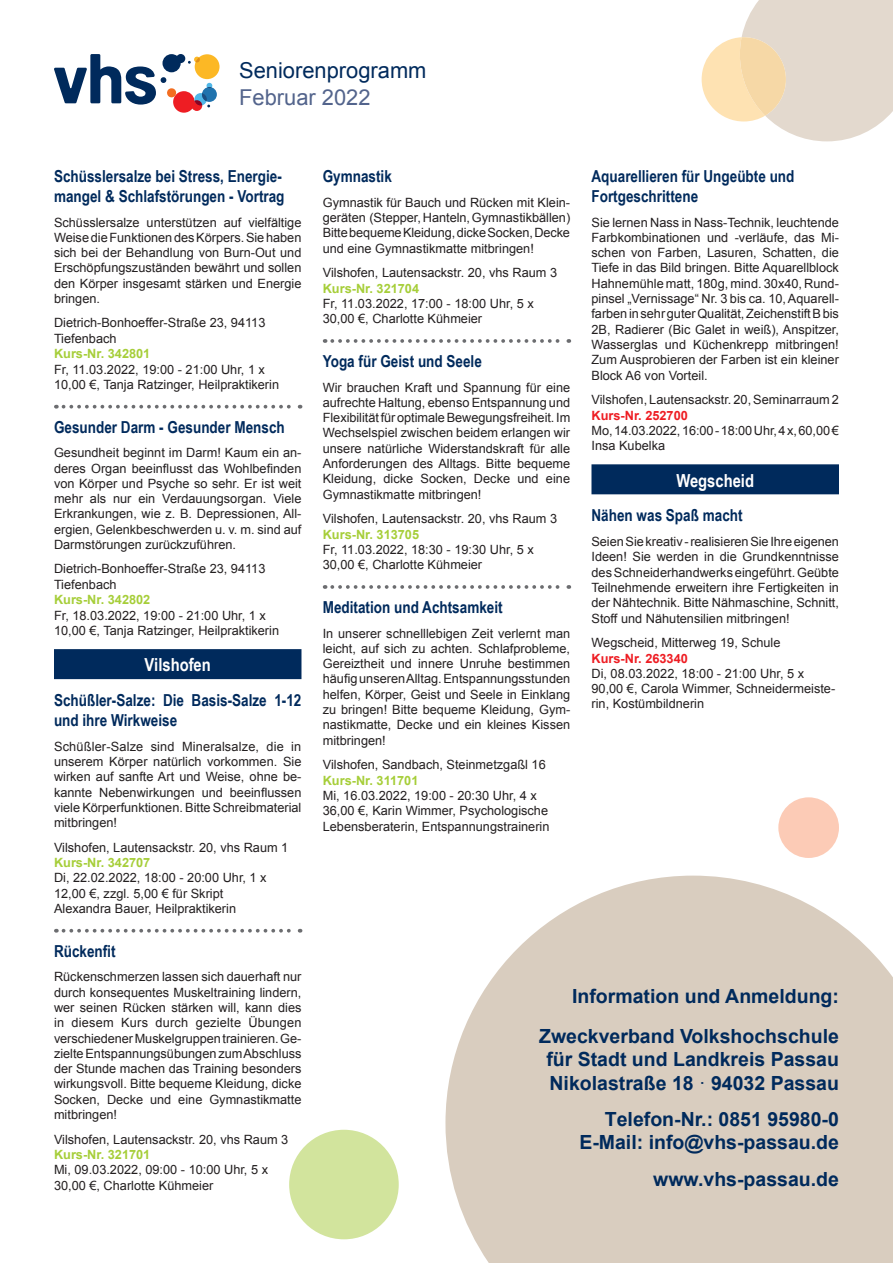
<style>
.page{position:relative;width:893px;height:1263px;background:#fff}
.page>*{position:absolute;margin:0;border:0;box-sizing:border-box;transform-origin:0 0}
.t1{font:21.9px "Arial";color:#002a5c}
.t2{font:21.9px "Arial";color:#53648c}
.t3{font:700 19.5px/23.4px "Arial";color:#002a5c;text-align:right}
.t4{font:700 18px "Arial Narrow";color:#fff}
.t5{font:700 16.5px/19.8px "Arial Narrow";color:#002a5c}
.t6{font:12.75px/15.3px "Arial";color:#231f20}
.t7{font:700 12.75px "Arial";color:#a6ce39}
.t8{font:700 12.75px "Arial";color:#ee1d23}
.s1{font-weight:400}
</style>
<div class="page">
<svg style="left:54px;top:54px;width:166px;height:59px"></svg>
<svg style="left:702px;top:0;width:191px;height:141px"></svg>
<svg style="left:63px;top:405px;width:238px;height:4px"></svg>
<div style="left:54px;top:649px;width:247px;height:30px;background:#002a5c"></div>
<svg style="left:63px;top:929px;width:238px;height:3px"></svg>
<svg style="left:332px;top:339px;width:237px;height:4px"></svg>
<svg style="left:332px;top:585px;width:237px;height:4px"></svg>
<div style="left:591px;top:464px;width:248px;height:30px;background:#002a5c"></div>
<svg style="left:445px;top:876px;width:448px;height:387px;background:#ddd3c6"></svg>
<div style="left:289px;top:1130px;width:110px;height:109px;background:#d2e49d;border-radius:50%"></div>
<div style="left:778px;top:797px;width:61px;height:61px;background:#fccbb6;border-radius:50%"></div>
<h1 class="t1" style="left:239px;top:55px;width:189px">Seniorenprogramm</h1>
<h1 class="t2" style="left:239px;top:82px;width:133px">Februar 2022</h1>
<p class="t5" style="left:54px;top:166px;width:232px">Schüsslersalze bei Stress, Energie&shy;mangel &amp; Schlafstörungen - Vortrag</p>
<p class="t6" style="left:54px;top:214px;width:249px;text-align:justify">Schüsslersalze unterstützen auf vielfältige Weise die Funktionen des Körpers. Sie haben sich bei der Behandlung von Burn-Out und Erschöpfungszuständen bewährt und sollen den Körper insgesamt stärken und Energie bringen.</p>
<p class="t6" style="left:54px;top:314px;width:213px;line-height:16.2px">Dietrich-Bonhoeffer-Straße 23, 94113<br>Tiefenbach</p>
<p class="t7" style="left:54px;top:345px;width:98px">Kurs-Nr. 342801</p>
<p class="t6" style="left:54px;top:361px;width:227px">Fr, 11.03.2022, 19:00 - 21:00 Uhr, 1 x<br>10,00 €, Tanja Ratzinger, Heilpraktikerin</p>
<p class="t5" style="left:54px;top:416px;width:232px">Gesunder Darm - Gesunder Mensch</p>
<p class="t6" style="left:54px;top:445px;width:249px;text-align:justify">Gesundheit beginnt im Darm! Kaum ein an&shy;deres Organ beeinflusst das Wohlbefinden von Körper und Psyche so sehr. Er ist weit mehr als nur ein Verdauungsorgan. Viele Erkrankungen, wie z. B. Depressionen, All&shy;ergien, Gelenkbeschwerden u. v. m. sind auf Darmstörungen zurückzuführen.</p>
<p class="t6" style="left:54px;top:560px;width:213px;line-height:16.2px">Dietrich-Bonhoeffer-Straße 23, 94113<br>Tiefenbach</p>
<p class="t7" style="left:54px;top:591px;width:98px">Kurs-Nr. 342802</p>
<p class="t6" style="left:54px;top:607px;width:227px">Fr, 18.03.2022, 19:00 - 21:00 Uhr, 1 x<br>10,00 €, Tanja Ratzinger, Heilpraktikerin</p>
<h3 class="t4" style="left:145px;top:651px;width:68px">Vilshofen</h3>
<p class="t5" style="left:54px;top:690px;width:249px">Schüßler-Salze: Die Basis-Salze 1-12 und ihre Wirkweise</p>
<p class="t6" style="left:54px;top:738px;width:249px;text-align:justify">Schüßler-Salze sind Mineralsalze, die in unserem Körper natürlich vorkommen. Sie wirken auf sanfte Art und Weise, ohne be&shy;kannte Nebenwirkungen und beeinflussen viele Körperfunktionen. Bitte Schreibmaterial mitbringen!</p>
<p class="t6" style="left:54px;top:840px;width:236px">Vilshofen, Lautensackstr. 20, vhs Raum 1</p>
<p class="t7" style="left:54px;top:854px;width:98px">Kurs-Nr. 342707</p>
<p class="t6" style="left:54px;top:870px;width:214px">Di, 22.02.2022, 18:00 - 20:00 Uhr, 1 x<br>12,00 €, zzgl. 5,00 € für Skript<br>Alexandra Bauer, Heilpraktikerin</p>
<p class="t5" style="left:54px;top:940px;width:63px">Rückenfit</p>
<p class="t6" style="left:54px;top:969px;width:249px;text-align:justify">Rückenschmerzen lassen sich dauerhaft nur durch konsequentes Muskeltraining lindern, wer seinen Rücken stärken will, kann dies in diesem Kurs durch gezielte Übungen verschiedener Muskelgruppen trainieren. Ge&shy;zielte Entspannungsübungen zum Abschluss der Stunde machen das Training besonders wirkungsvoll. Bitte bequeme Kleidung, dicke Socken, Decke und eine Gymnastikmatte mitbringen!</p>
<p class="t6" style="left:54px;top:1131px;width:236px">Vilshofen, Lautensackstr. 20, vhs Raum 3</p>
<p class="t7" style="left:54px;top:1145px;width:98px">Kurs-Nr. 321701</p>
<p class="t6" style="left:54px;top:1162px;width:216px">Mi, 09.03.2022, 09:00 - 10:00 Uhr, 5 x<br>30,00 € , Charlotte Kühmeier</p>
<p class="t5" style="left:323px;top:166px;width:71px">Gymnastik</p>
<p class="t6" style="left:323px;top:195px;width:249px;text-align:justify">Gymnastik für Bauch und Rücken mit Klein&shy;geräten (Stepper, Hanteln, Gymnastikbällen)<br>Bitte bequeme Kleidung, dicke Socken, Decke und eine Gymnastikmatte mitbringen!</p>
<p class="t6" style="left:323px;top:265px;width:236px">Vilshofen, Lautensackstr. 20, vhs Raum 3</p>
<p class="t7" style="left:323px;top:279px;width:98px">Kurs-Nr. 321704</p>
<p class="t6" style="left:323px;top:296px;width:212px">Fr, 11.03.2022, 17:00 - 18:00 Uhr, 5 x<br>30,00 €, Charlotte Kühmeier</p>
<p class="t5" style="left:323px;top:350px;width:161px">Yoga für Geist und Seele</p>
<p class="t6" style="left:323px;top:379px;width:249px;text-align:justify">Wir brauchen Kraft und Spannung für eine aufrechte Haltung, ebenso Entspannung und Flexibilität für optimale Bewegungsfreiheit. Im Wechselspiel zwischen beidem erlangen wir unsere natürliche Widerstandskraft für alle Anforderungen des Alltags. Bitte bequeme Kleidung, dicke Socken, Decke und eine Gymnastikmatte mitbringen!</p>
<p class="t6" style="left:323px;top:511px;width:236px">Vilshofen, Lautensackstr. 20, vhs Raum 3</p>
<p class="t7" style="left:323px;top:525px;width:98px">Kurs-Nr. 313705</p>
<p class="t6" style="left:323px;top:542px;width:212px">Fr, 11.03.2022, 18:30 - 19:30 Uhr, 5 x<br>30,00 €, Charlotte Kühmeier</p>
<p class="t5" style="left:323px;top:596px;width:181px">Meditation und Achtsamkeit</p>
<p class="t6" style="left:323px;top:625px;width:249px;text-align:justify">In unserer schnelllebigen Zeit verlernt man leicht, auf sich zu achten. Schlafprobleme, Gereiztheit und innere Unruhe bestimmen häufig unseren Alltag. Entspannungsstunden helfen, Körper, Geist und Seele in Einklang zu bringen! Bitte bequeme Kleidung, Gym&shy;nastikmatte, Decke und ein kleines Kissen mitbringen!</p>
<p class="t6" style="left:323px;top:757px;width:225px">Vilshofen, Sandbach, Steinmetzgaßl 16</p>
<p class="t7" style="left:323px;top:771px;width:97px">Kurs-Nr. 311701</p>
<p class="t6" style="left:323px;top:788px;width:228px">Mi, 16.03.2022, 19:00 - 20:30 Uhr, 4 x<br>36,00 €, Karin Wimmer, Psychologische<br>Lebensberaterin, Entspannungstrainerin</p>
<p class="t5" style="left:591px;top:166px;width:204px">Aquarellieren für Ungeübte und<br>Fortgeschrittene</p>
<p class="t6" style="left:591px;top:214px;width:249px;text-align:justify">Sie lernen Nass in Nass-Technik, leuchtende Farbkombinationen und -verläufe, das Mi&shy;schen von Farben, Lasuren, Schatten, die Tiefe in das Bild bringen. Bitte Aquarellblock Hahnemühle matt, 180g, mind. 30x40, Rund&shy;pinsel „Vernissage“ Nr. 3 bis ca. 10, Aquarell&shy;farben in sehr guter Qualität, Zeichenstift B bis 2B, Radierer (Bic Galet in weiß), Anspitzer, Wasserglas und Küchenkrepp mitbringen!<br>Zum Ausprobieren der Farben ist ein kleiner Block A6 von Vorteil.</p>
<p class="t6" style="left:591px;top:392px;width:249px">Vilshofen, Lautensackstr. 20, Seminarraum 2</p>
<p class="t8" style="left:591px;top:406px;width:98px">Kurs-Nr. 252700</p>
<p class="t6" style="left:591px;top:423px;width:249px">Mo, 14.03.2022, 16:00 - 18:00 Uhr, 4 x, 60,00 €<br>Insa Kubelka</p>
<h3 class="t4" style="left:676px;top:467px;width:79px">Wegscheid</h3>
<p class="t5" style="left:591px;top:505px;width:153px">Nähen was Spaß macht</p>
<p class="t6" style="left:591px;top:534px;width:249px;text-align:justify">Seien Sie kreativ - realisieren Sie Ihre eigenen Ideen! Sie werden in die Grundkenntnisse des Schneiderhandwerks eingeführt. Geübte Teilnehmende erweitern ihre Fertigkeiten in der Nähtechnik. Bitte Nähmaschine, Schnitt, Stoff und Nähutensilien mitbringen!</p>
<p class="t6" style="left:591px;top:635px;width:190px">Wegscheid, Mitterweg 19, Schule</p>
<p class="t8" style="left:591px;top:649px;width:98px">Kurs-Nr. 263340</p>
<p class="t6" style="left:591px;top:666px;width:245px">Di, 08.03.2022, 18:00 - 21:00 Uhr, 5 x<br>90,00 €, Carola Wimmer, Schneidermeiste&shy;rin, Kostümbildnerin</p>
<h2 class="t3" style="left:539px;top:976px;width:301px;line-height:40.3px">Information und Anmeldung:<br>Zweckverband Volkshochschule</h2>
<h2 class="t3" style="left:546px;top:1048px;width:294px;text-align:left">für Stadt und Landkreis Passau<br>Nikolastraße 18 <span class="s1">·</span> 94032 Passau</h2>
<h2 class="t3" style="left:579px;top:1108px;width:261px">Telefon-Nr.: 0851 95980-0<br>E-Mail: info@vhs-passau.de</h2>
<h2 class="t3" style="left:653px;top:1167px;width:187px">www.vhs-passau.de</h2>
</div>
